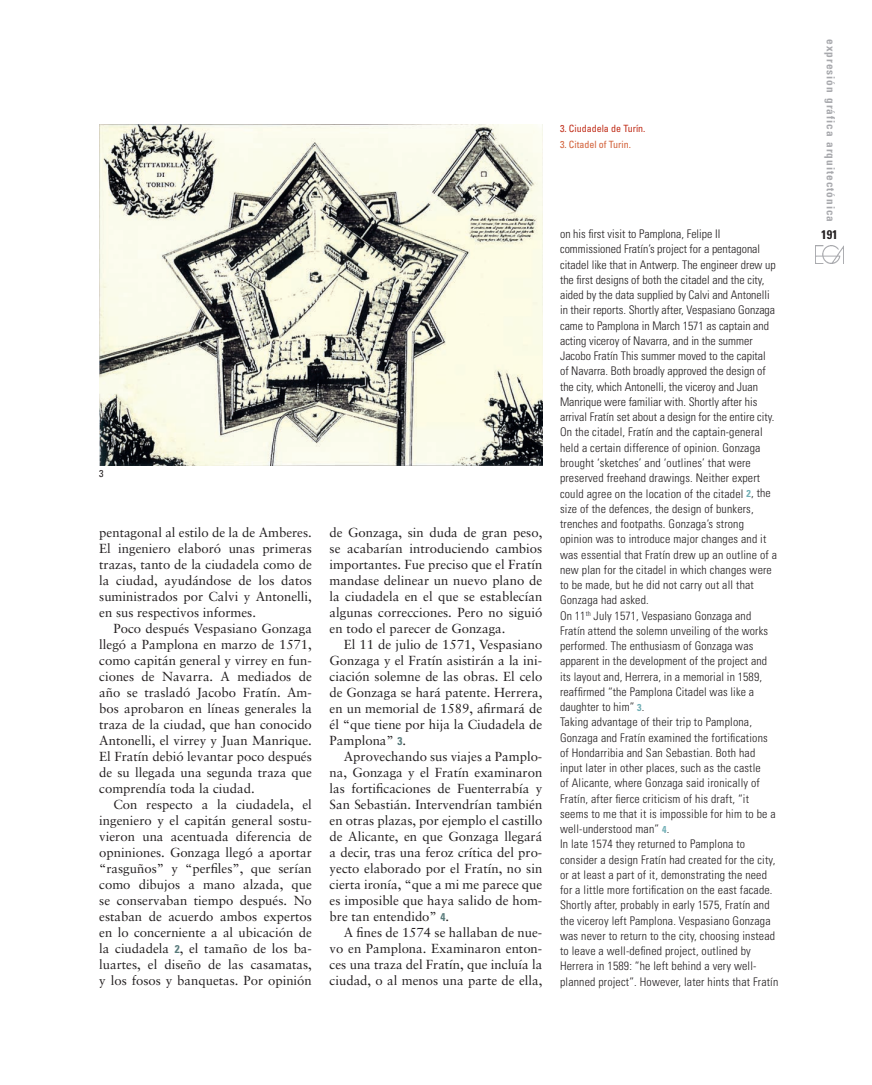
<style>
.page{position:relative;width:872px;height:1085px;background:#fff}
.page>*{position:absolute;margin:0;border:0;box-sizing:border-box;transform-origin:0 0}
.t1{font:13.12px/16px "Sabon";color:#231f20;text-align:justify}
.t2{font:700 condensed 12.5px "Univers";color:#231f20}
.t3{font:300 condensed 11.88px/15.2px "Univers";letter-spacing:.015em;color:#231f20}
.t4{font:700 condensed 11.25px "Univers";letter-spacing:.09em;color:#a8a9ad}
.t5{font:condensed 10px "Univers";color:#c02d19}
.t6{font:condensed 10px "Univers";color:#d26038}
.PIES_DE_FOTO_INGLES{font:condensed 10px "Univers";color:#231f20}
.s1{font-family:"Univers";font-weight:700;font-stretch:condensed;font-size:11.25px;color:#587a7b}
.s2{font-weight:700;font-size:10px;color:#70aeb5}
</style>
<div class="page">
<img style="left:815px;top:246px;width:28px;height:17px">
<img style="left:99px;top:124px;width:443px;height:341px">
<p class="t5" style="left:560px;top:122px;width:87px">3. Ciudadela de Turín.</p>
<p class="t6" style="left:560px;top:138px;width:72px">3. Citadel of Turin.</p>
<p class="PIES_DE_FOTO_INGLES" style="left:99px;top:467px;width:6px">3</p>
<p class="t1" style="left:99px;top:524px;width:214px">pentagonal al estilo de la de Amberes.<br>El ingeniero elaboró unas primeras trazas, tanto de la ciudadela como de la ciudad, ayudándose de los datos suministrados por Calvi y Antonelli, en sus respectivos informes.</p>
<p class="t1" style="left:99px;top:620px;width:214px;text-indent:14px">Poco después Vespasiano Gonzaga llegó a Pamplona en marzo de 1571, como capitán general y virrey en fun&shy;ciones de Navarra. A mediados de año se trasladó Jacobo Fratín. Am&shy;bos aprobaron en líneas generales la traza de la ciudad, que han conocido Antonelli, el virrey y Juan Manrique.<br>El Fratín debió levantar poco después de su llegada una segunda traza que comprendía toda la ciudad.</p>
<p class="t1" style="left:99px;top:796px;width:214px;text-indent:14px">Con respecto a la ciudadela, el ingeniero y el capitán general sostu&shy;vieron una acentuada diferencia de opniniones. Gonzaga llegó a aportar “rasguños” y “perfiles”, que serían como dibujos a mano alzada, que se conservaban tiempo después. No estaban de acuerdo ambos expertos en lo concerniente a al ubicación de la ciudadela <span class="s1">2</span>, el tamaño de los ba&shy;luartes, el diseño de las casamatas, y los fosos y banquetas. Por opinión</p>
<p class="t1" style="left:330px;top:524px;width:214px">de Gonzaga, sin duda de gran peso, se acabarían introduciendo cambios importantes. Fue preciso que el Fratín mandase delinear un nuevo plano de la ciudadela en el que se establecían algunas correcciones. Pero no siguió en todo el parecer de Gonzaga.</p>
<p class="t1" style="left:330px;top:636px;width:214px;text-indent:14px">El 11 de julio de 1571, Vespasiano Gonzaga y el Fratín asistirán a la ini&shy;ciación solemne de las obras. El celo de Gonzaga se hará patente. Herrera, en un memorial de 1589, afirmará de él “que tiene por hija la Ciudadela de Pamplona” <span class="s1">3</span>.</p>
<p class="t1" style="left:330px;top:748px;width:214px;text-indent:14px">Aprovechando sus viajes a Pamplo&shy;na, Gonzaga y el Fratín examinaron las fortificaciones de Fuenterrabía y San Sebastián. Intervendrían también en otras plazas, por ejemplo el castillo de Alicante, en que Gonzaga llegará a decir, tras una feroz crítica del pro&shy;yecto elaborado por el Fratín, no sin cierta ironía, “que a mi me parece que es imposible que haya salido de hom&shy;bre tan entendido” <span class="s1">4</span>.</p>
<p class="t1" style="left:330px;top:924px;width:214px;text-indent:14px">A fines de 1574 se hallaban de nue&shy;vo en Pamplona. Examinaron enton&shy;ces una traza del Fratín, que incluía la ciudad, o al menos una parte de ella,</p>
<p class="t3" style="left:560px;top:226px;width:217px">on his first visit to Pamplona, Felipe II commissioned Fratín’s project for a pentagonal citadel like that in Antwerp. The engineer drew up the first designs of both the citadel and the city, aided by the data supplied by Calvi and Antonelli in their reports. Shortly after, Vespasiano Gonzaga came to Pamplona in March 1571 as captain and acting viceroy of Navarra, and in the summer Jacobo Fratín This summer moved to the capital of Navarra. Both broadly approved the design of the city, which Antonelli, the viceroy and Juan Manrique were familiar with. Shortly after his arrival Fratín set about a design for the entire city.</p>
<p class="t3" style="left:560px;top:424px;width:218px">On the citadel, Fratín and the captain-general held a certain difference of opinion. Gonzaga brought ‘sketches’ and ‘outlines’ that were preserved freehand drawings. Neither expert could agree on the location of the citadel <span class="s2">2</span>, the size of the defences, the design of bunkers, trenches and footpaths. Gonzaga’s strong opinion was to introduce major changes and it was essential that Fratín drew up an outline of a new plan for the citadel in which changes were to be made, but he did not carry out all that Gonzaga had asked.</p>
<p class="t3" style="left:560px;top:607px;width:209px">On 11<sup>th</sup> July 1571, Vespasiano Gonzaga and Fratín attend the solemn unveiling of the works performed. The enthusiasm of Gonzaga was apparent in the development of the project and its layout and, Herrera, in a memorial in 1589, reaffirmed “the Pamplona Citadel was like a daughter to him” <span class="s2">3</span>.</p>
<p class="t3" style="left:560px;top:714px;width:217px">Taking advantage of their trip to Pamplona, Gonzaga and Fratín examined the fortifications of Hondarribia and San Sebastian. Both had input later in other places, such as the castle<br>of Alicante, where Gonzaga said ironically of Fratín, after fierce criticism of his draft, “it seems to me that it is impossible for him to be a well-understood man” <span class="s2">4</span>.</p>
<p class="t3" style="left:560px;top:836px;width:220px">In late 1574 they returned to Pamplona to consider a design Fratín had created for the city, or at least a part of it, demonstrating the need for a little more fortification on the east facade.<br>Shortly after, probably in early 1575, Fratín and the viceroy left Pamplona. Vespasiano Gonzaga was never to return to the city, choosing instead to leave a well-defined project, outlined by Herrera in 1589: “he left behind a very well&shy;planned project”. However, later hints that Fratín</p>
<p class="t4" style="left:837px;top:39px;width:184px;rotate:90deg">expresión gráfica arquitectónica</p>
<p class="t2" style="left:821px;top:226px;width:18px">191</p>
</div>
